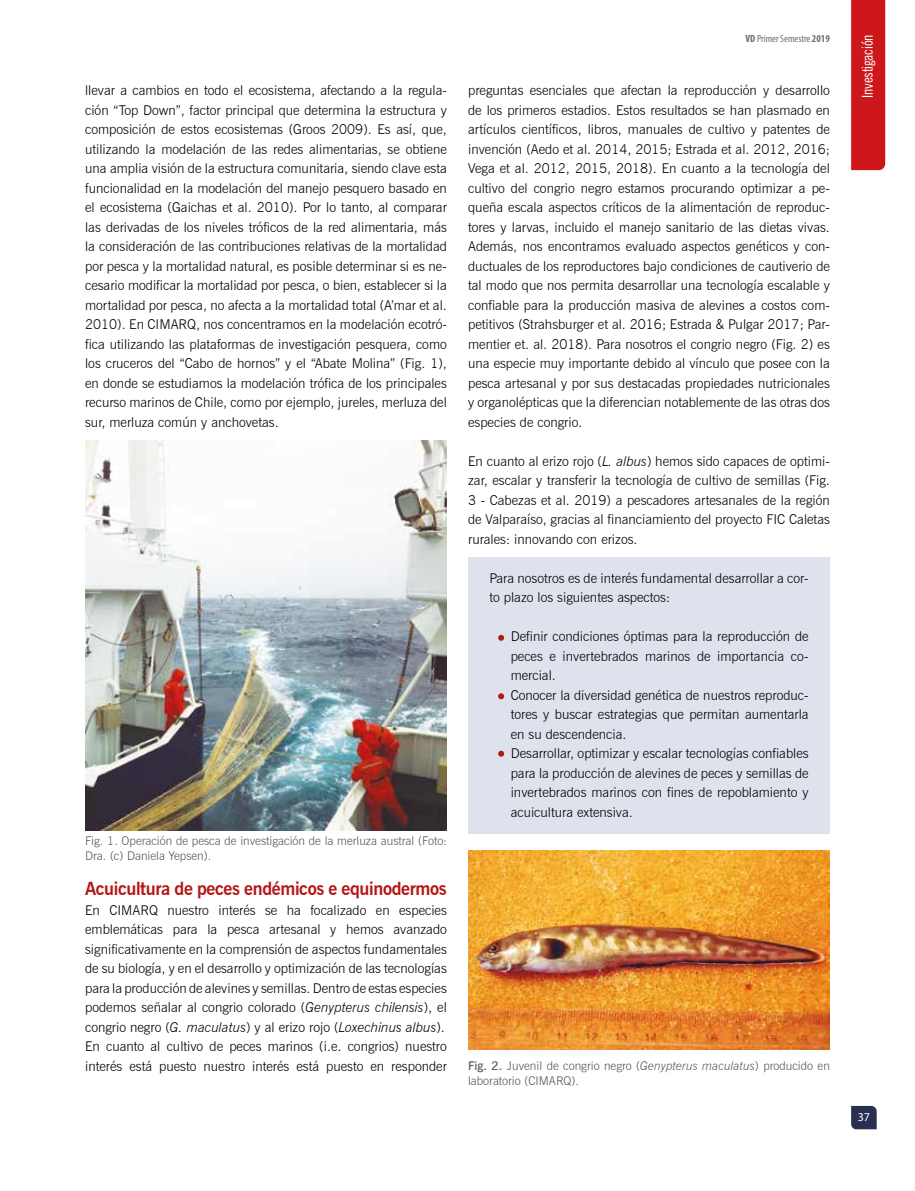
<style>
.page{position:relative;width:915px;height:1191px;background:#fff}
.page>*{position:absolute;margin:0;border:0;box-sizing:border-box;transform-origin:0 0}
.t1{font:700 18px "News Gothic BT";letter-spacing:-.02em;color:#b61615}
.t2{font:condensed 15px "News Gothic BT";letter-spacing:-.01em;color:#fff}
.t3{font:300 13.5px/19.5px "News Gothic BT";color:#000;text-align:justify}
.t4{font:300 12px/15px "News Gothic BT";color:#575756}
.t5{font:12px "Myriad Pro";color:#fff}
.t6{font:condensed 10.5px "Myriad Pro";color:#706f6f}
.s1{font-style:italic}
.s2{font-weight:700}
.s3{font-weight:600}
</style>
<div class="page">
<svg style="left:851px;top:1106px;width:25px;height:23px"></svg>
<div style="left:468px;top:557px;width:361px;height:276px;background:#dee2ed"></div>
<img style="left:85px;top:440px;width:361px;height:390px">
<img style="left:468px;top:850px;width:361px;height:199px">
<svg style="left:498px;top:635px;width:6px;height:6px"></svg>
<svg style="left:498px;top:693px;width:6px;height:6px"></svg>
<svg style="left:498px;top:750px;width:6px;height:6px"></svg>
<div style="left:851px;top:0;width:33px;height:170px;background:#cd171a"></div>
<p class="t3" style="left:85px;top:81px;width:363px">llevar a cambios en todo el ecosistema, afectando a la regula&shy;ción “Top Down”, factor principal que determina la estructura y composición de estos ecosistemas (Groos 2009). Es así, que, utilizando la modelación de las redes alimentarias, se obtiene una amplia visión de la estructura comunitaria, siendo clave esta funcionalidad en la modelación del manejo pesquero basado en el ecosistema (Gaichas et al. 2010). Por lo tanto, al comparar las derivadas de los niveles tróficos de la red alimentaria, más la consideración de las contribuciones relativas de la mortalidad por pesca y la mortalidad natural, es posible determinar si es ne&shy;cesario modificar la mortalidad por pesca, o bien, establecer si la mortalidad por pesca, no afecta a la mortalidad total (A’mar et al.<br>2010). En CIMARQ, nos concentramos en la modelación ecotró&shy;fica utilizando las plataformas de investigación pesquera, como los cruceros del “Cabo de hornos” y el “Abate Molina” (Fig. 1), en donde se estudiamos la modelación trófica de los principales recurso marinos de Chile, como por ejemplo, jureles, merluza del sur, merluza común y anchovetas.</p>
<p class="t4" style="left:85px;top:833px;width:363px">Fig. 1. Operación de pesca de investigación de la merluza austral (Foto:<br>Dra. (c) Daniela Yepsen).</p>
<h1 class="t1" style="left:85px;top:877px;width:363px">Acuicultura de peces endémicos e equinodermos</h1>
<p class="t3" style="left:85px;top:900px;width:363px;text-align:left">En CIMARQ nuestro interés se ha focalizado en especies emblemáticas para la pesca artesanal y hemos avanzado significativamente en la comprensión de aspectos fundamentales de su biología, y en el desarrollo y optimización de las tecnologías para la producción de alevines y semillas. Dentro de estas especies podemos señalar al congrio colorado (<span class="s1">Genypterus chilensis</span>), el congrio negro (<span class="s1">G. maculatus</span>) y al erizo rojo (<span class="s1">Loxechinus albus</span>).<br>En cuanto al cultivo de peces marinos (i.e. congrios) nuestro interés está puesto nuestro interés está puesto en responder</p>
<p class="t6" style="left:745px;top:32px;width:86px"><span class="s2">VD</span> Primer Semestre <span class="s2">2019</span></p>
<p class="t3" style="left:468px;top:81px;width:363px">preguntas esenciales que afectan la reproducción y desarrollo de los primeros estadios. Estos resultados se han plasmado en artículos científicos, libros, manuales de cultivo y patentes de invención (Aedo et al. 2014, 2015; Estrada et al. 2012, 2016; Vega et al. 2012, 2015, 2018). En cuanto a la tecnología del cultivo del congrio negro estamos procurando optimizar a pe&shy;queña escala aspectos críticos de la alimentación de reproduc&shy;tores y larvas, incluido el manejo sanitario de las dietas vivas.<br>Además, nos encontramos evaluado aspectos genéticos y con&shy;ductuales de los reproductores bajo condiciones de cautiverio de tal modo que nos permita desarrollar una tecnología escalable y confiable para la producción masiva de alevines a costos com&shy;petitivos (Strahsburger et al. 2016; Estrada &amp; Pulgar 2017; Par&shy;mentier et. al. 2018). Para nosotros el congrio negro (Fig. 2) es una especie muy importante debido al vínculo que posee con la pesca artesanal y por sus destacadas propiedades nutricionales y organolépticas que la diferencian notablemente de las otras dos especies de congrio.</p>
<p class="t3" style="left:468px;top:451px;width:363px">En cuanto al erizo rojo (<span class="s1">L. albus</span>) hemos sido capaces de optimi&shy;zar, escalar y transferir la tecnología de cultivo de semillas (Fig.<br>3 - Cabezas et al. 2019) a pescadores artesanales de la región de Valparaíso, gracias al financiamiento del proyecto FIC Caletas rurales: innovando con erizos.</p>
<p class="t3" style="left:489px;top:568px;width:320px">Para nosotros es de interés fundamental desarrollar a cor&shy;to plazo los siguientes aspectos:</p>
<p class="t3" style="left:510px;top:626px;width:299px;text-align:left">Definir condiciones óptimas para la reproducción de peces e invertebrados marinos de importancia co&shy;mercial.<br>Conocer la diversidad genética de nuestros reproduc&shy;tores y buscar estrategias que permitan aumentarla en su descendencia.<br>Desarrollar, optimizar y escalar tecnologías confiables para la producción de alevines de peces y semillas de invertebrados marinos con fines de repoblamiento y acuicultura extensiva.</p>
<p class="t4" style="left:468px;top:1058px;width:363px"><span class="s3">Fig. 2.</span> Juvenil de congrio negro (<span class="s1">Genypterus maculatus</span>) producido en laboratorio (CIMARQ).</p>
<p class="t2" style="left:858px;top:98px;width:65px;rotate:-90deg">Investigación</p>
<p class="t5" style="left:857px;top:1109px;width:14px">37</p>
</div>
